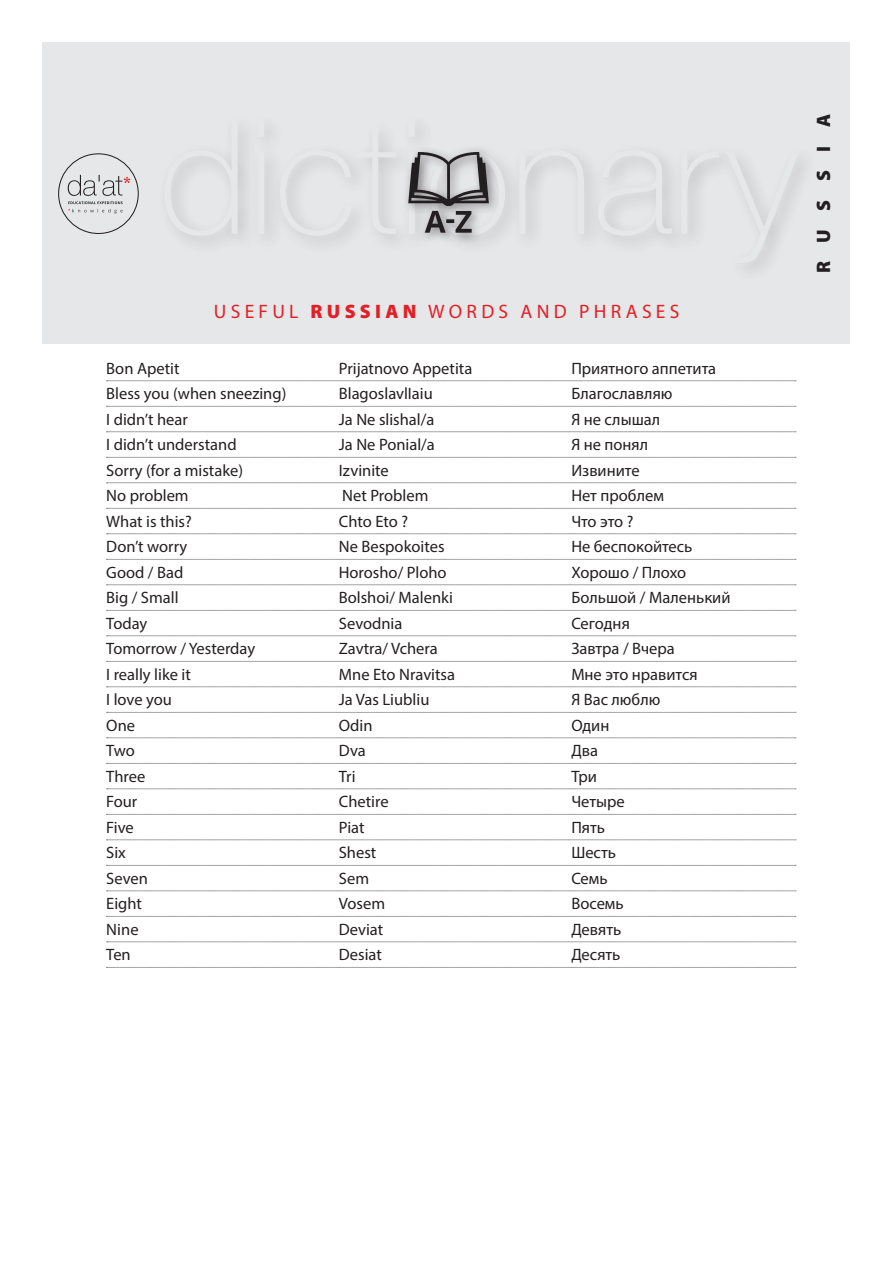
<style>
.page{position:relative;width:893px;height:1263px;background:#fff}
.page>*{position:absolute;margin:0;border:0;box-sizing:border-box;transform-origin:0 0}
.title_white{font:19.5px "Myriad Pro";letter-spacing:.22em;color:#e21f26}
.sub_title_side{font:900 19.5px "Myriad Pro";letter-spacing:.95em;color:#231f20}
.txt___line{font:16.5px "Myriad Pro";color:#231f20}
.s1{font-weight:900}
</style>
<div class="page">
<svg style="left:106px;top:380px;width:690px;height:1px"></svg>
<svg style="left:106px;top:406px;width:690px;height:1px"></svg>
<svg style="left:106px;top:431px;width:690px;height:1px"></svg>
<svg style="left:106px;top:457px;width:690px;height:1px"></svg>
<svg style="left:106px;top:482px;width:690px;height:1px"></svg>
<svg style="left:106px;top:508px;width:690px;height:1px"></svg>
<svg style="left:106px;top:533px;width:690px;height:1px"></svg>
<svg style="left:106px;top:559px;width:690px;height:1px"></svg>
<svg style="left:106px;top:584px;width:690px;height:1px"></svg>
<svg style="left:106px;top:610px;width:690px;height:1px"></svg>
<svg style="left:106px;top:635px;width:690px;height:1px"></svg>
<svg style="left:106px;top:661px;width:690px;height:1px"></svg>
<svg style="left:106px;top:686px;width:690px;height:1px"></svg>
<svg style="left:106px;top:712px;width:690px;height:1px"></svg>
<svg style="left:106px;top:737px;width:690px;height:1px"></svg>
<svg style="left:106px;top:763px;width:690px;height:1px"></svg>
<svg style="left:106px;top:788px;width:690px;height:1px"></svg>
<svg style="left:106px;top:814px;width:690px;height:1px"></svg>
<svg style="left:106px;top:839px;width:690px;height:1px"></svg>
<svg style="left:106px;top:865px;width:690px;height:1px"></svg>
<svg style="left:106px;top:890px;width:690px;height:1px"></svg>
<svg style="left:106px;top:916px;width:690px;height:1px"></svg>
<svg style="left:106px;top:941px;width:690px;height:1px"></svg>
<svg style="left:106px;top:967px;width:690px;height:1px"></svg>
<div style="left:43px;top:43px;width:807px;height:301px;background:#e6e7e9"></div>
<div style="left:157px;top:113px;width:660px;height:170px;background:#231f20;opacity:.2"></div>
<div style="left:403px;top:146px;width:98px;height:99px;background:#231f20;opacity:.5"></div>
<svg style="left:408px;top:152px;width:81px;height:81px"></svg>
<div style="left:58px;top:153px;width:81px;height:81px;border:1px solid #231f20;border-radius:50%"></div>
<svg style="left:68px;top:175px;width:62px;height:38px"></svg>
<p class="title_white" style="left:214px;top:299px;width:467px">USEFUL <span class="s1">RUSSIAN</span> WORDS AND PHRASES</p>
<p class="txt___line" style="left:106px;top:358px;width:75px">Bon Apetit</p>
<p class="txt___line" style="left:339px;top:358px;width:135px">Prijatnovo Appetita</p>
<p class="txt___line" style="left:571px;top:358px;width:146px">Приятного аппетита</p>
<p class="txt___line" style="left:106px;top:384px;width:182px">Bless you (when sneezing)</p>
<p class="txt___line" style="left:339px;top:384px;width:95px">BlagoslavlIaiu</p>
<p class="txt___line" style="left:571px;top:384px;width:103px">Благославляю</p>
<p class="txt___line" style="left:106px;top:409px;width:83px">I didn’t hear</p>
<p class="txt___line" style="left:339px;top:409px;width:97px">Ja Ne slishal/a</p>
<p class="txt___line" style="left:571px;top:409px;width:90px">Я не слышал</p>
<p class="txt___line" style="left:106px;top:435px;width:132px">I didn’t understand</p>
<p class="txt___line" style="left:339px;top:435px;width:98px">Ja Ne Ponial/a</p>
<p class="txt___line" style="left:571px;top:435px;width:78px">Я не понял</p>
<p class="txt___line" style="left:106px;top:460px;width:138px">Sorry (for a mistake)</p>
<p class="txt___line" style="left:339px;top:460px;width:52px">Izvinite</p>
<p class="txt___line" style="left:571px;top:460px;width:70px">Извините</p>
<p class="txt___line" style="left:106px;top:486px;width:84px">No problem</p>
<p class="txt___line" style="left:342px;top:486px;width:88px">Net Problem</p>
<p class="txt___line" style="left:571px;top:486px;width:94px">Нет проблем</p>
<p class="txt___line" style="left:106px;top:511px;width:87px">What is this?</p>
<p class="txt___line" style="left:339px;top:511px;width:71px">Chto Eto ?</p>
<p class="txt___line" style="left:571px;top:511px;width:64px">Что это ?</p>
<p class="txt___line" style="left:106px;top:537px;width:82px">Don’t worry</p>
<p class="txt___line" style="left:339px;top:537px;width:107px">Ne Bespokoites</p>
<p class="txt___line" style="left:571px;top:537px;width:123px">Не беспокойтесь</p>
<p class="txt___line" style="left:106px;top:562px;width:79px">Good / Bad</p>
<p class="txt___line" style="left:339px;top:562px;width:109px">Horosho/ Ploho</p>
<p class="txt___line" style="left:571px;top:562px;width:116px">Хорошо / Плохо</p>
<p class="txt___line" style="left:106px;top:588px;width:74px">Big / Small</p>
<p class="txt___line" style="left:339px;top:588px;width:116px">Bolshoi/ Malenki</p>
<p class="txt___line" style="left:571px;top:588px;width:161px">Большой / Маленький</p>
<p class="txt___line" style="left:106px;top:613px;width:42px">Today</p>
<p class="txt___line" style="left:339px;top:613px;width:65px">Sevodnia</p>
<p class="txt___line" style="left:571px;top:613px;width:60px">Сегодня</p>
<p class="txt___line" style="left:106px;top:639px;width:150px">Tomorrow / Yesterday</p>
<p class="txt___line" style="left:339px;top:639px;width:100px">Zavtra/ Vchera</p>
<p class="txt___line" style="left:571px;top:639px;width:105px">Завтра / Вчера</p>
<p class="txt___line" style="left:106px;top:664px;width:86px">I really like it</p>
<p class="txt___line" style="left:339px;top:664px;width:118px">Mne Eto Nravitsa</p>
<p class="txt___line" style="left:571px;top:664px;width:128px">Мне это нравится</p>
<p class="txt___line" style="left:106px;top:690px;width:67px">I love you</p>
<p class="txt___line" style="left:339px;top:690px;width:92px">Ja Vas Liubliu</p>
<p class="txt___line" style="left:571px;top:690px;width:91px">Я Вас люблю</p>
<p class="txt___line" style="left:106px;top:715px;width:30px">One</p>
<p class="txt___line" style="left:339px;top:715px;width:35px">Odin</p>
<p class="txt___line" style="left:571px;top:715px;width:40px">Один</p>
<p class="txt___line" style="left:106px;top:741px;width:30px">Two</p>
<p class="txt___line" style="left:339px;top:741px;width:29px">Dva</p>
<p class="txt___line" style="left:571px;top:741px;width:28px">Два</p>
<p class="txt___line" style="left:106px;top:766px;width:41px">Three</p>
<p class="txt___line" style="left:339px;top:766px;width:18px">Tri</p>
<p class="txt___line" style="left:571px;top:766px;width:27px">Три</p>
<p class="txt___line" style="left:106px;top:792px;width:33px">Four</p>
<p class="txt___line" style="left:339px;top:792px;width:51px">Chetire</p>
<p class="txt___line" style="left:571px;top:792px;width:55px">Четыре</p>
<p class="txt___line" style="left:106px;top:817px;width:29px">Five</p>
<p class="txt___line" style="left:339px;top:817px;width:27px">Piat</p>
<p class="txt___line" style="left:571px;top:817px;width:35px">Пять</p>
<p class="txt___line" style="left:106px;top:843px;width:21px">Six</p>
<p class="txt___line" style="left:339px;top:843px;width:39px">Shest</p>
<p class="txt___line" style="left:571px;top:843px;width:46px">Шесть</p>
<p class="txt___line" style="left:106px;top:868px;width:43px">Seven</p>
<p class="txt___line" style="left:339px;top:868px;width:32px">Sem</p>
<p class="txt___line" style="left:571px;top:868px;width:38px">Семь</p>
<p class="txt___line" style="left:106px;top:894px;width:37px">Eight</p>
<p class="txt___line" style="left:339px;top:894px;width:48px">Vosem</p>
<p class="txt___line" style="left:571px;top:894px;width:54px">Восемь</p>
<p class="txt___line" style="left:106px;top:919px;width:34px">Nine</p>
<p class="txt___line" style="left:339px;top:919px;width:46px">Deviat</p>
<p class="txt___line" style="left:571px;top:919px;width:51px">Девять</p>
<p class="txt___line" style="left:106px;top:945px;width:26px">Ten</p>
<p class="txt___line" style="left:339px;top:945px;width:45px">Desiat</p>
<p class="txt___line" style="left:571px;top:945px;width:51px">Десять</p>
<p class="sub_title_side" style="left:810px;top:273px;width:161px;rotate:-90deg">RUSSIA</p>
</div>
